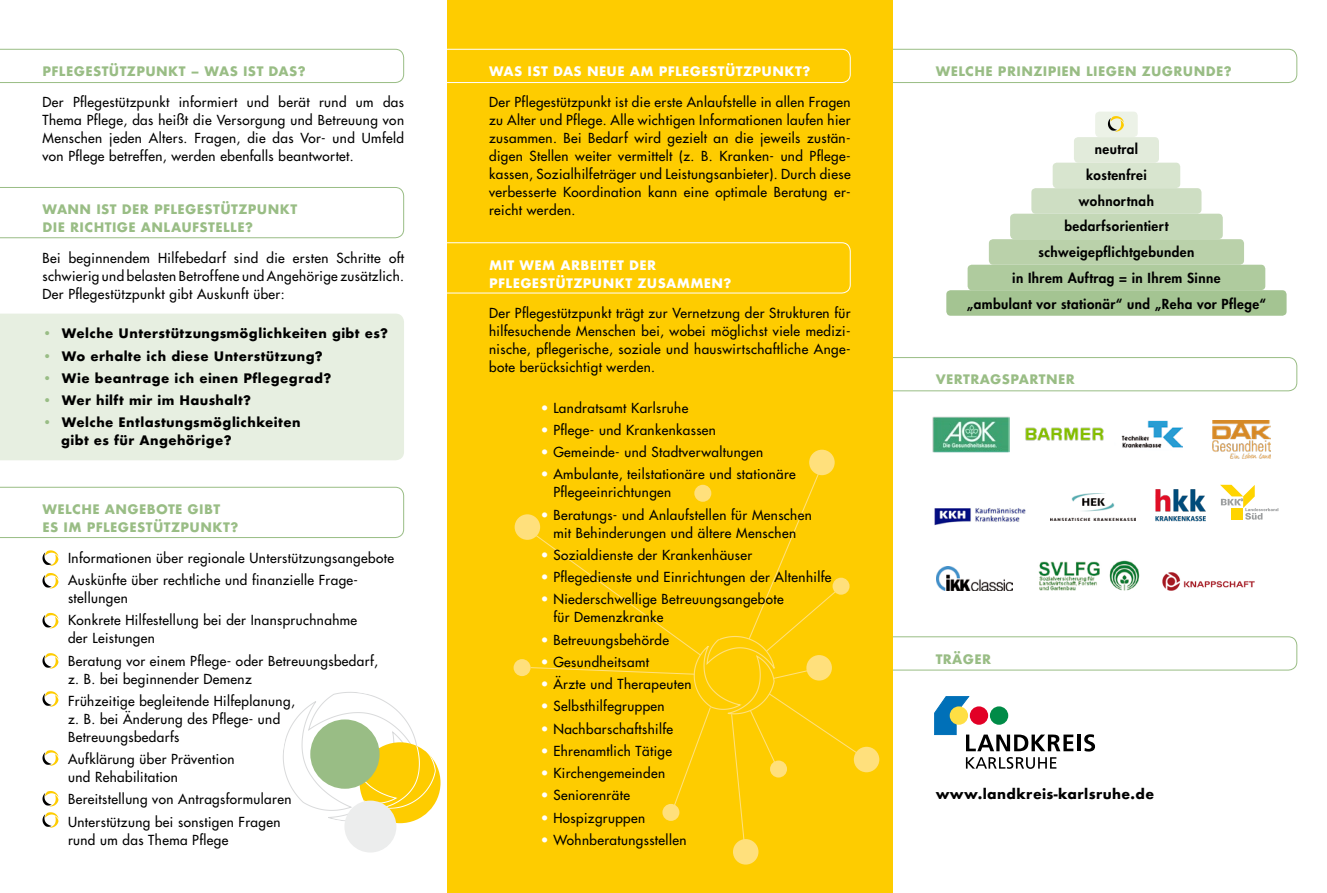
<style>
.page{position:relative;width:1327px;height:893px;background:#fff}
.page>*{position:absolute;margin:0;border:0;box-sizing:border-box;transform-origin:0 0}
.t1{font:13.5px/18px "Futura";letter-spacing:.03em;color:#000}
.t2{font:800 13.5px/25.8px "Futura";letter-spacing:.03em;color:#000;text-align:center}
.t3{font:700 13.5px "Futura";letter-spacing:.03em;color:#000}
.t4{font:700 12.75px/18px "Futura";letter-spacing:.03em;color:#000}
.t5{font:700 12.75px/18px "Futura";letter-spacing:.03em;color:#99bd85}
.t6{font:700 12.75px/18px "Futura";letter-spacing:.03em;color:#fff}
.s1{color:#99bd85}
.s2{color:#fff}
</style>
<div class="page">
<div style="left:878px;top:49px;width:419px;height:34px;border:1px solid #99bd85;border-radius:9px"></div>
<div style="left:878px;top:357px;width:419px;height:34px;border:1px solid #99bd85;border-radius:9px"></div>
<div style="left:878px;top:636px;width:419px;height:34px;border:1px solid #99bd85;border-radius:9px"></div>
<div style="left:446px;top:0;width:447px;height:893px;background:#fecc00"></div>
<div style="left:1095px;top:112px;width:42px;height:25px;background:#ecf2e7;border-radius:4px"></div>
<div style="left:1074px;top:137px;width:85px;height:26px;background:#e2ebdb;border-radius:4px"></div>
<div style="left:1052px;top:163px;width:128px;height:25px;background:#d8e5cf;border-radius:4px"></div>
<div style="left:1031px;top:188px;width:170px;height:26px;background:#cedec3;border-radius:4px"></div>
<div style="left:1010px;top:214px;width:212px;height:25px;background:#c4d8b7;border-radius:4px"></div>
<div style="left:989px;top:239px;width:255px;height:26px;background:#bad1aa;border-radius:4px"></div>
<div style="left:967px;top:265px;width:298px;height:25px;background:#afcb9e;border-radius:4px"></div>
<div style="left:946px;top:290px;width:340px;height:26px;background:#a4c492;border-radius:4px"></div>
<svg style="left:1108px;top:116px;width:16px;height:16px"></svg>
<div style="left:0;top:314px;width:404px;height:146px;background:#e7efe1"></div>
<svg style="left:42px;top:550px;width:16px;height:16px"></svg>
<svg style="left:42px;top:573px;width:16px;height:15px"></svg>
<svg style="left:42px;top:613px;width:16px;height:15px"></svg>
<svg style="left:42px;top:653px;width:16px;height:16px"></svg>
<svg style="left:42px;top:691px;width:16px;height:16px"></svg>
<svg style="left:42px;top:750px;width:16px;height:16px"></svg>
<svg style="left:42px;top:791px;width:16px;height:15px"></svg>
<svg style="left:42px;top:812px;width:16px;height:16px"></svg>
<svg style="left:0;top:49px;width:404px;height:34px"></svg>
<div style="left:432px;top:49px;width:418px;height:34px;border:1px solid #fff;border-radius:9px"></div>
<div style="left:432px;top:242px;width:418px;height:51px;border:1px solid #fff;border-radius:9px"></div>
<svg style="left:0;top:187px;width:404px;height:51px"></svg>
<svg style="left:0;top:487px;width:404px;height:51px"></svg>
<div style="left:809px;top:450px;width:25px;height:25px;background:#ffe07c;border-radius:50%"></div>
<div style="left:854px;top:747px;width:25px;height:25px;background:#ffe07c;border-radius:50%"></div>
<div style="left:513px;top:659px;width:17px;height:17px;background:#ffe07c;border-radius:50%"></div>
<div style="left:514px;top:514px;width:26px;height:26px;background:#ffe07c;border-radius:50%"></div>
<svg style="left:529px;top:472px;width:333px;height:373px"></svg>
<div style="left:733px;top:839px;width:25px;height:26px;background:#ffe07c;border-radius:50%"></div>
<div style="left:694px;top:485px;width:17px;height:17px;background:#ffe07c;border-radius:50%"></div>
<div style="left:416px;top:0;width:30px;height:893px;background:#fff"></div>
<svg style="left:283px;top:692px;width:153px;height:130px"></svg>
<div style="left:344px;top:801px;width:52px;height:51px;background:#eceded;border-radius:50%"></div>
<div style="left:310px;top:719px;width:69px;height:70px;background:#99bd85;border-radius:50%"></div>
<svg style="left:934px;top:696px;width:139px;height:55px"></svg>
<hr style="left:1077px;top:735px;width:3px;height:16px;background:#000">
<svg style="left:1084px;top:734px;width:11px;height:17px"></svg>
<svg style="left:966px;top:757px;width:90px;height:12px"></svg>
<img style="left:932px;top:417px;width:77px;height:35px">
<img style="left:934px;top:508px;width:92px;height:17px">
<svg style="left:1220px;top:485px;width:58px;height:35px"></svg>
<img style="left:936px;top:566px;width:76px;height:24px">
<img style="left:1162px;top:573px;width:92px;height:18px">
<img style="left:1025px;top:427px;width:79px;height:14px">
<img style="left:1121px;top:420px;width:61px;height:28px">
<img style="left:1212px;top:420px;width:58px;height:39px">
<img style="left:1051px;top:493px;width:84px;height:28px">
<img style="left:1155px;top:489px;width:50px;height:33px">
<img style="left:1038px;top:560px;width:102px;height:31px">
<p class="t5" style="left:43px;top:62px;width:265px">PFLEGESTÜTZPUNKT – WAS IST DAS?</p>
<p class="t1" style="left:43px;top:93px;width:363px;text-align:justify">Der Pflegestützpunkt informiert und berät rund um das Thema Pflege, das heißt die Versorgung und Betreuung von Menschen jeden Alters. Fragen, die das Vor- und Umfeld von Pflege betreffen, werden ebenfalls beantwortet.</p>
<p class="t5" style="left:43px;top:201px;width:256px">WANN IST DER PFLEGESTÜTZPUNKT<br>DIE RICHTIGE ANLAUFSTELLE?</p>
<p class="t1" style="left:43px;top:249px;width:363px;text-align:justify">Bei beginnendem Hilfebedarf sind die ersten Schritte oft schwierig und belasten Betroffene und Angehörige zusätzlich.<br>Der Pflegestützpunkt gibt Auskunft über:</p>
<p class="t4" style="left:43px;top:325px;width:347px"><span class="s1">•</span> Welche Unterstützungsmöglichkeiten gibt es?</p>
<p class="t4" style="left:43px;top:347px;width:282px"><span class="s1">•</span> Wo erhalte ich diese Unterstützung?</p>
<p class="t4" style="left:43px;top:369px;width:290px"><span class="s1">•</span> Wie beantrage ich einen Pflegegrad?</p>
<p class="t4" style="left:43px;top:391px;width:210px"><span class="s1">•</span> Wer hilft mir im Haushalt?</p>
<p class="t4" style="left:61px;top:414px;width:241px;text-indent:-19px"><span class="s1">•</span> Welche Entlastungsmöglichkeiten gibt es für Angehörige?</p>
<p class="t5" style="left:43px;top:500px;width:197px">WELCHE ANGEBOTE GIBT<br>ES IM PFLEGESTÜTZPUNKT?</p>
<p class="t1" style="left:68px;top:547px;width:327px;line-height:22.2px">Informationen über regionale Unterstützungsangebote<br>Auskünfte über rechtliche und finanzielle Frage-</p>
<p class="t1" style="left:68px;top:587px;width:291px;line-height:22.2px">stellungen<br>Konkrete Hilfestellung bei der Inanspruchnahme</p>
<p class="t1" style="left:68px;top:627px;width:312px;line-height:22.2px">der Leistungen<br>Beratung vor einem Pflege- oder Betreuungsbedarf,</p>
<p class="t1" style="left:68px;top:667px;width:228px;line-height:22.2px">z. B. bei beginnender Demenz<br>Frühzeitige begleitende Hilfeplanung,</p>
<p class="t1" style="left:68px;top:710px;width:214px">z. B. bei Änderung des Pflege- und<br>Betreuungsbedarfs</p>
<p class="t1" style="left:68px;top:750px;width:168px">Aufklärung über Prävention und Rehabilitation</p>
<p class="t1" style="left:68px;top:788px;width:225px;line-height:22.2px">Bereitstellung von Antragsformularen<br>Unterstützung bei sonstigen Fragen</p>
<p class="t1" style="left:68px;top:830px;width:162px">rund um das Thema Pflege</p>
<p class="t6" style="left:489px;top:62px;width:323px">WAS IST DAS NEUE AM PFLEGESTÜTZPUNKT?</p>
<p class="t1" style="left:489px;top:93px;width:363px;text-align:justify">Der Pflegestützpunkt ist die erste Anlaufstelle in allen Fragen zu Alter und Pflege. Alle wichtigen Informationen laufen hier zusammen. Bei Bedarf wird gezielt an die jeweils zustän&shy;digen Stellen weiter vermittelt (z. B. Kranken- und Pflege&shy;kassen, Sozialhilfeträger und Leistungsanbieter). Durch diese verbesserte Koordination kann eine optimale Beratung er&shy;reicht werden.</p>
<p class="t6" style="left:489px;top:256px;width:244px">MIT WEM ARBEITET DER<br>PFLEGESTÜTZPUNKT ZUSAMMEN?</p>
<p class="t1" style="left:489px;top:304px;width:363px;text-align:justify">Der Pflegestützpunkt trägt zur Vernetzung der Strukturen für hilfesuchende Menschen bei, wobei möglichst viele medizi&shy;nische, pflegerische, soziale und hauswirtschaftliche Ange&shy;bote berücksichtigt werden.</p>
<p class="t1" style="left:541px;top:398px;width:149px"><span class="s2">•</span> Landratsamt Karlsruhe</p>
<p class="t1" style="left:541px;top:421px;width:177px"><span class="s2">•</span> Pflege- und Krankenkassen</p>
<p class="t1" style="left:541px;top:443px;width:224px"><span class="s2">•</span> Gemeinde- und Stadtverwaltungen</p>
<p class="t1" style="left:553px;top:465px;width:244px;text-indent:-13px"><span class="s2">•</span> Ambulante, teilstationäre und stationäre<br>Pflegeeinrichtungen</p>
<p class="t1" style="left:541px;top:505px;width:272px;text-align:center"><span class="s2">•</span> Beratungs- und Anlaufstellen für Menschen mit Behinderungen und ältere Menschen</p>
<p class="t1" style="left:541px;top:546px;width:213px"><span class="s2">•</span> Sozialdienste der Krankenhäuser</p>
<p class="t1" style="left:541px;top:568px;width:292px"><span class="s2">•</span> Pflegedienste und Einrichtungen der Altenhilfe</p>
<p class="t1" style="left:553px;top:590px;width:232px;text-indent:-13px"><span class="s2">•</span> Niederschwellige Betreuungsangebote für Demenzkranke</p>
<p class="t1" style="left:541px;top:630px;width:130px"><span class="s2">•</span> Betreuungsbehörde</p>
<p class="t1" style="left:541px;top:653px;width:110px"><span class="s2">•</span> Gesundheitsamt</p>
<p class="t1" style="left:541px;top:675px;width:152px"><span class="s2">•</span> Ärzte und Therapeuten</p>
<p class="t1" style="left:541px;top:697px;width:125px"><span class="s2">•</span> Selbsthilfegruppen</p>
<p class="t1" style="left:541px;top:719px;width:134px"><span class="s2">•</span> Nachbarschaftshilfe</p>
<p class="t1" style="left:541px;top:742px;width:133px"><span class="s2">•</span> Ehrenamtlich Tätige</p>
<p class="t1" style="left:541px;top:764px;width:126px"><span class="s2">•</span> Kirchengemeinden</p>
<p class="t1" style="left:541px;top:786px;width:91px"><span class="s2">•</span> Seniorenräte</p>
<p class="t1" style="left:541px;top:808px;width:106px"><span class="s2">•</span> Hospizgruppen</p>
<p class="t1" style="left:541px;top:831px;width:147px"><span class="s2">•</span> Wohnberatungsstellen</p>
<p class="t5" style="left:935px;top:62px;width:297px">WELCHE PRINZIPIEN LIEGEN ZUGRUNDE?</p>
<p class="t2" style="left:967px;top:136px;width:301px">neutral<br>kostenfrei<br>wohnortnah<br>bedarfsorientiert<br>schweigepflichtgebunden<br>in Ihrem Auftrag = in Ihrem Sinne<br>„ambulant vor stationär“ und „Reha vor Pflege“</p>
<p class="t5" style="left:935px;top:371px;width:141px">VERTRAGSPARTNER</p>
<p class="t5" style="left:935px;top:650px;width:57px">TRÄGER</p>
<p class="t3" style="left:935px;top:784px;width:220px">www.landkreis-karlsruhe.de</p>
</div>
